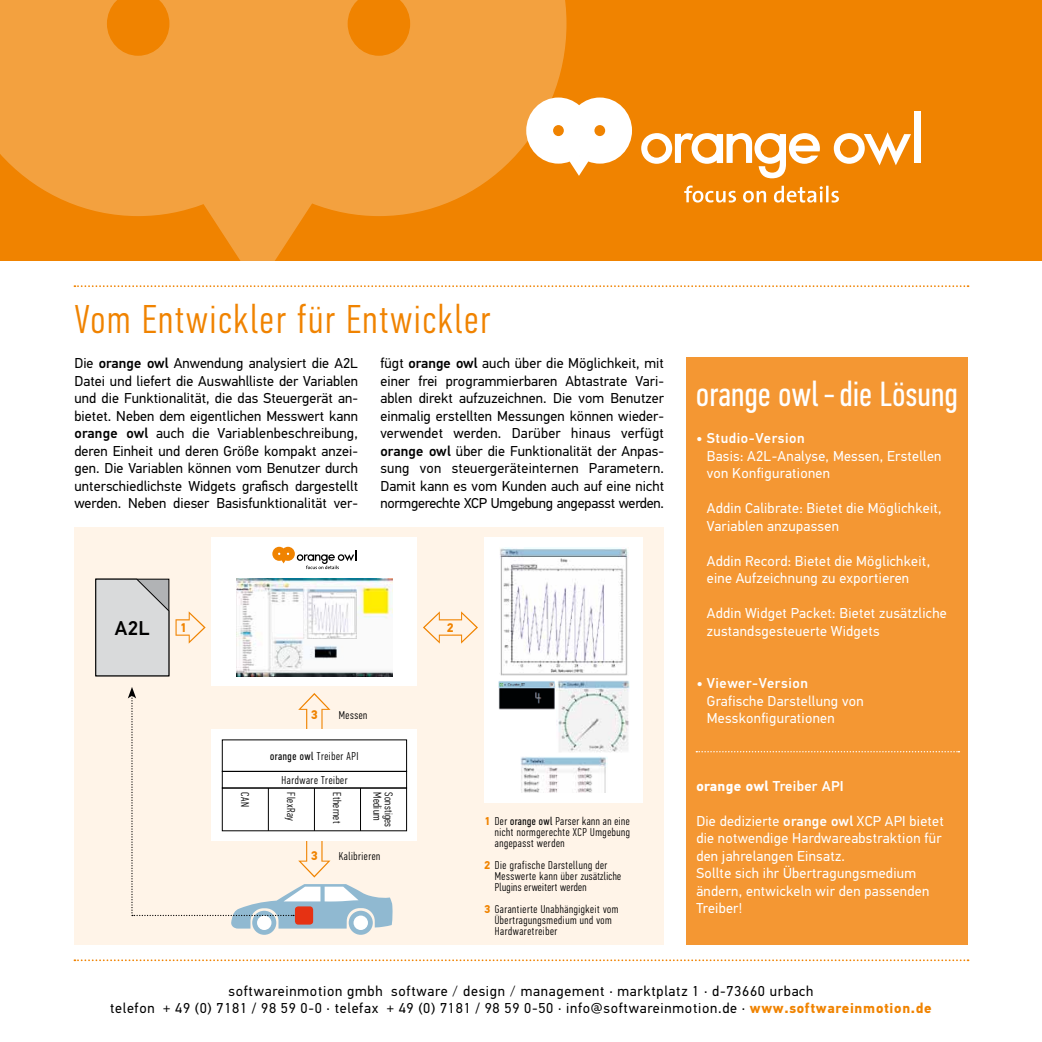
<style>
.page{position:relative;width:1042px;height:1042px;background:#fff}
.page>*{position:absolute;margin:0;border:0;box-sizing:border-box;transform-origin:0 0}
.t1{font:300 40.25px "PF Din Text Comp Pro";letter-spacing:.05em;color:#f08300}
.t2{font:35px "PF Din Text Comp Pro";letter-spacing:.015em;color:#fff}
.t3{font:500 19.95px "PF Din Text Pro";color:#000}
.t4{font:14.35px/17.5px "PF Din Text Pro";letter-spacing:.05em;color:#000;text-align:justify}
.t5{font:14.35px/17.5px "PF Din Text Pro";letter-spacing:.02em;color:#fff}
.t6{font:500 14.35px "PF Din Text Pro";letter-spacing:.04em;color:#fff}
.t7{font:500 14.35px "PF Din Text Pro";letter-spacing:.02em;color:#fff}
.t8{font:700 12.6px "PF Din Text Pro";color:#f08300}
.t9{font:300 11.38px/11px "PF Din Text Comp Pro";letter-spacing:.05em;color:#000}
.t10{font:300 11.38px "PF Din Text Comp Pro";letter-spacing:.025em;color:#000}
.s1{font-weight:500}
.s2{font-weight:400}
.s3{font-family:"PF Din Text Pro";font-weight:700;color:#f08300}
.s4{font-weight:700}
.s5{font-weight:300}
.s6{font-weight:700;color:#f08300}
</style>
<div class="page">
<div style="left:74px;top:527px;width:590px;height:418px;background:#fff4e8"></div>
<div style="left:0;top:0;width:1041px;height:260px;background:#f08300"></div>
<svg style="left:566px;top:285px;width:402px;height:2px"></svg>
<svg style="left:74px;top:959px;width:894px;height:2px"></svg>
<div style="left:686px;top:357px;width:281px;height:588px;background:#f49733"></div>
<svg style="left:0;top:0;width:566px;height:287px;fill:#f3a13f"></svg>
<svg style="left:526px;top:98px;width:106px;height:78px"></svg>
<svg style="left:834px;top:132px;width:77px;height:33px"></svg>
<div style="left:914px;top:112px;width:7px;height:51px;background:#fff"></div>
<svg style="left:641px;top:133px;width:179px;height:45px"></svg>
<svg style="left:684px;top:186px;width:155px;height:17px"></svg>
<svg style="left:696px;top:751px;width:263px;height:1px"></svg>
<div style="left:212px;top:729px;width:205px;height:112px;background:#fff"></div>
<div style="left:484px;top:537px;width:159px;height:266px;background:#fff"></div>
<div style="left:212px;top:537px;width:205px;height:149px;background:#fff"></div>
<img style="left:236px;top:578px;width:157px;height:98px">
<img style="left:500px;top:547px;width:128px;height:128px">
<img style="left:520px;top:757px;width:87px;height:36px">
<img style="left:557px;top:680px;width:72px;height:72px">
<img style="left:498px;top:681px;width:58px;height:29px">
<svg style="left:423px;top:611px;width:55px;height:32px"></svg>
<svg style="left:272px;top:547px;width:84px;height:22px"></svg>
<svg style="left:95px;top:578px;width:111px;height:98px"></svg>
<div style="left:222px;top:771px;width:185px;height:17px;border:1px solid #000"></div>
<div style="left:349px;top:911px;width:24px;height:24px;background:#90b9d1;border-radius:50%"></div>
<div style="left:353px;top:915px;width:15px;height:15px;background:#fff;border-radius:50%"></div>
<div style="left:252px;top:911px;width:24px;height:24px;background:#90b9d1;border-radius:50%"></div>
<div style="left:257px;top:915px;width:14px;height:15px;background:#fff;border-radius:50%"></div>
<svg style="left:128px;top:687px;width:265px;height:241px"></svg>
<h1 class="t1" style="left:74px;top:296px;width:417px">Vom Entwickler für Entwickler</h1>
<p class="t4" style="left:74px;top:355px;width:285px">Die <span class="s1">orange owl</span> Anwendung analysiert die A2L Datei und liefert die Auswahlliste der Variablen und die Funktionalität, die das Steuergerät an&shy;bietet. Neben dem eigentlichen Messwert kann <span class="s1">orange owl</span> auch die Variablenbeschreibung, deren Einheit und deren Größe kompakt anzei&shy;gen. Die Variablen können vom Benutzer durch unterschiedlichste Widgets grafisch dargestellt werden. Neben dieser Basisfunktionalität ver-</p>
<p class="t4" style="left:380px;top:355px;width:285px">fügt <span class="s1">orange owl</span> auch über die Möglichkeit, mit einer frei programmierbaren Abtastrate Vari&shy;ablen direkt aufzuzeichnen. Die vom Benutzer einmalig erstellten Messungen können wieder&shy;verwendet werden. Darüber hinaus verfügt <span class="s1">orange owl</span> über die Funktionalität der Anpas&shy;sung von steuergeräteinternen Parametern.<br>Damit kann es vom Kunden auch auf eine nicht normgerechte XCP Umgebung angepasst werden.</p>
<h3 class="t3" style="left:115px;top:616px;width:36px">A2L</h3>
<p class="t8" style="left:180px;top:620px;width:8px">1</p>
<p class="t8" style="left:311px;top:707px;width:8px">3</p>
<p class="t9" style="left:339px;top:710px;width:30px">Messen</p>
<p class="t9" style="left:270px;top:744px;width:90px;line-height:24px;text-align:center"><span class="s2">orange owl</span> Treiber API<br>Hardware Treiber</p>
<p class="t9" style="left:250px;top:792px;width:16px;rotate:90deg">CAN</p>
<p class="t9" style="left:296px;top:792px;width:30px;rotate:90deg">FlexRay</p>
<p class="t9" style="left:343px;top:792px;width:32px;rotate:90deg">Ethernet</p>
<p class="t9" style="left:383px;top:792px;width:30px;rotate:90deg">Medium</p>
<p class="t10" style="left:395px;top:792px;width:36px;rotate:90deg">Sonstiges</p>
<p class="t8" style="left:311px;top:848px;width:8px">3</p>
<p class="t9" style="left:339px;top:850px;width:43px">Kalibrieren</p>
<p class="t8" style="left:447px;top:620px;width:8px">2</p>
<p class="t9" style="left:495px;top:815px;width:137px;text-align:justify;text-indent:-10px"><span class="s3">1</span> Der <span class="s2">orange owl</span> Parser kann an eine nicht normgerechte XCP Umgebung angepasst werden</p>
<p class="t9" style="left:495px;top:859px;width:128px;text-indent:-10px"><span class="s3">2</span> Die grafische Darstellung der<br>Messwerte kann über zusätzliche<br>Plugins erweitert werden</p>
<p class="t9" style="left:495px;top:903px;width:125px;text-indent:-10px"><span class="s3">3</span> Garantierte Unabhängigkeit vom<br>Übertragungsmedium und vom<br>Hardwaretreiber</p>
<h2 class="t2" style="left:696px;top:374px;width:263px">orange owl - die Lösung</h2>
<p class="t6" style="left:696px;top:430px;width:110px">• Studio-Version</p>
<p class="t5" style="left:707px;top:447px;width:236px">Basis: A2L-Analyse, Messen, Erstellen von Konfigurationen</p>
<p class="t5" style="left:707px;top:500px;width:237px">Addin Calibrate: Bietet die Möglichkeit,<br>Variablen anzupassen</p>
<p class="t5" style="left:707px;top:552px;width:225px">Addin Record: Bietet die Möglichkeit, eine Aufzeichnung zu exportieren</p>
<p class="t5" style="left:707px;top:605px;width:241px">Addin Widget Packet: Bietet zusätzliche zustandsgesteuerte Widgets</p>
<p class="t6" style="left:696px;top:675px;width:113px">• Viewer-Version</p>
<p class="t5" style="left:707px;top:692px;width:158px">Grafische Darstellung von<br>Messkonfigurationen</p>
<p class="t7" style="left:696px;top:777px;width:149px"><span class="s4">orange owl</span> Treiber API</p>
<p class="t5" style="left:696px;top:812px;width:249px">Die dedizierte <span class="s1">orange owl</span> XCP API bietet die notwendige Hardwareabstraktion für den jahrelangen Einsatz.<br>Sollte sich ihr Übertragungsmedium ändern, entwickeln wir den passenden<br>Treiber!</p>
<p class="t4" style="left:110px;top:982px;width:823px;text-align:center">softwareinmotion gmbh software <span class="s5">/</span> design <span class="s5">/</span> management · marktplatz 1 · d-73660 urbach<br>telefon + 49 (0) 7181 / 98 59 0-0 · telefax + 49 (0) 7181 / 98 59 0-50 · info@softwareinmotion.de · <span class="s6">www.softwareinmotion.de</span></p>
</div>
